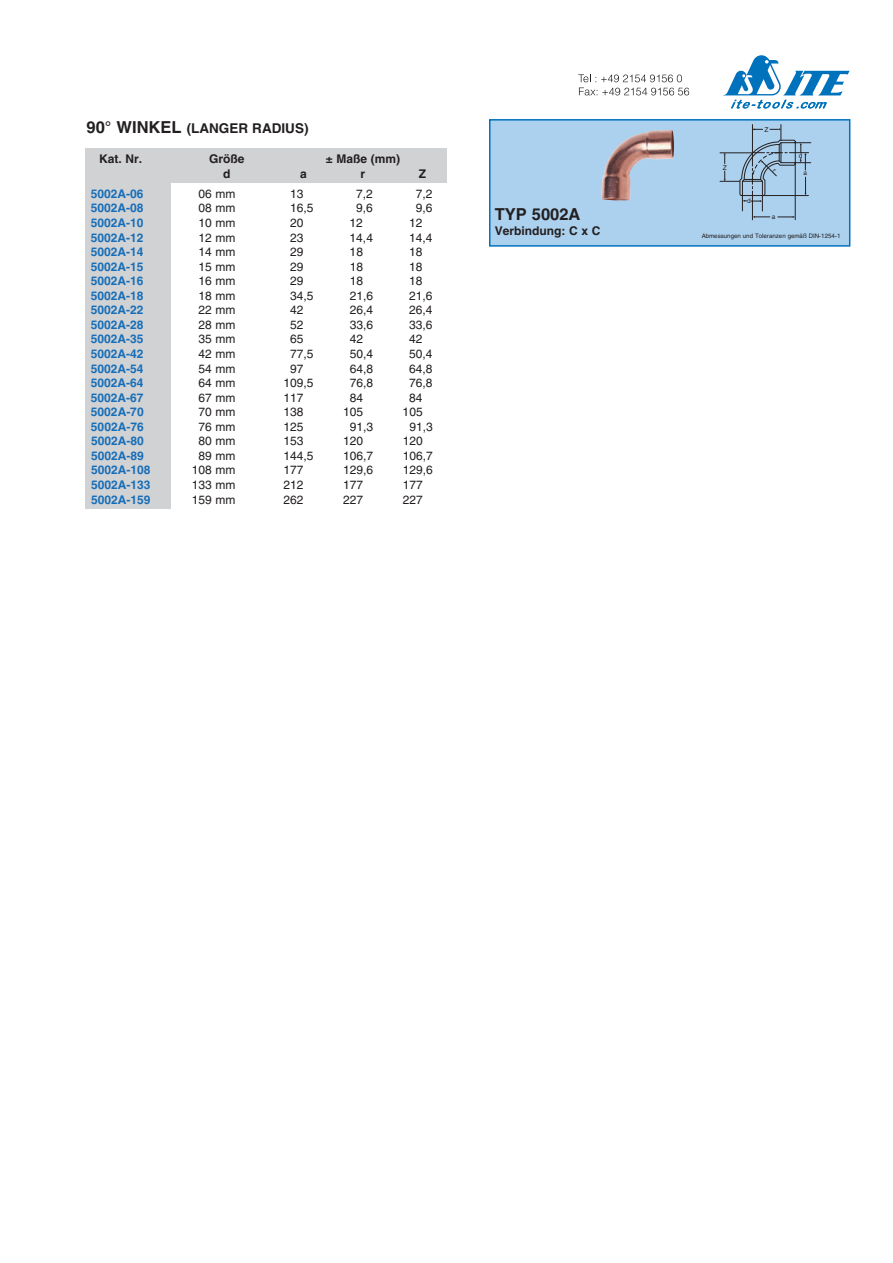
<style>
.page{position:relative;width:893px;height:1263px;background:#fff}
.page>*{position:absolute;margin:0;border:0;box-sizing:border-box;transform-origin:0 0}
.t1{font:700 16.5px "Helvetica";color:#231f20}
.t2{font:700 13.5px "Helvetica";color:#231f20}
.t3{font:12px "Helvetica";color:#231f20}
.t4{font:700 12px "Helvetica";color:#176eb8}
.t5{font:700 12px "Helvetica";color:#231f20}
.t6{font:6.6px "Helvetica";color:#231f20}
.t7{font:6.15px "Helvetica";color:#231f20}
.s1{font-size:16.5px}
</style>
<div class="page">
<svg style="left:578px;top:74px;width:104px;height:8px"></svg>
<svg style="left:579px;top:88px;width:110px;height:7px"></svg>
<svg style="left:723px;top:55px;width:127px;height:53px"></svg>
<div style="left:489px;top:119px;width:361px;height:128px;background:#acd1ee;border:2px solid #0072bc"></div>
<img style="left:601px;top:130px;width:73px;height:70px">
<div style="left:85px;top:174px;width:85px;height:335px;background:#d1d2d4"></div>
<div style="left:85px;top:149px;width:361px;height:34px;background:#d1d2d4"></div>
<svg style="left:720px;top:125px;width:91px;height:95px"></svg>
<p class="t2" style="left:87px;top:120px;width:223px"><span class="s1">90° WINKEL</span> (LANGER RADIUS)</p>
<p class="t5" style="left:99px;top:152px;width:44px">Kat. Nr.</p>
<p class="t5" style="left:209px;top:152px;width:37px">Größe</p>
<p class="t5" style="left:326px;top:152px;width:76px">± Maße (mm)</p>
<p class="t5" style="left:223px;top:166px;width:9px">d</p>
<p class="t5" style="left:300px;top:166px;width:8px">a</p>
<p class="t5" style="left:361px;top:166px;width:6px">r</p>
<p class="t5" style="left:419px;top:166px;width:9px">Z</p>
<p class="t4" style="left:91px;top:186px;width:54px">5002A-06</p>
<p class="t3" style="left:198px;top:187px;width:38px">06 mm</p>
<p class="t3" style="left:290px;top:187px;width:15px">13</p>
<p class="t3" style="left:356px;top:187px;width:18px">7,2</p>
<p class="t3" style="left:416px;top:187px;width:18px">7,2</p>
<p class="t4" style="left:91px;top:201px;width:54px">5002A-08</p>
<p class="t3" style="left:198px;top:201px;width:38px">08 mm</p>
<p class="t3" style="left:290px;top:201px;width:25px">16,5</p>
<p class="t3" style="left:356px;top:201px;width:18px">9,6</p>
<p class="t3" style="left:416px;top:201px;width:18px">9,6</p>
<p class="t4" style="left:91px;top:215px;width:54px">5002A-10</p>
<p class="t3" style="left:198px;top:216px;width:38px">10 mm</p>
<p class="t3" style="left:290px;top:216px;width:15px">20</p>
<p class="t3" style="left:350px;top:216px;width:15px">12</p>
<p class="t3" style="left:409px;top:216px;width:15px">12</p>
<p class="t4" style="left:91px;top:230px;width:54px">5002A-12</p>
<p class="t3" style="left:198px;top:230px;width:38px">12 mm</p>
<p class="t3" style="left:290px;top:230px;width:15px">23</p>
<p class="t3" style="left:350px;top:230px;width:25px">14,4</p>
<p class="t3" style="left:409px;top:230px;width:25px">14,4</p>
<p class="t4" style="left:91px;top:245px;width:54px">5002A-14</p>
<p class="t3" style="left:198px;top:245px;width:38px">14 mm</p>
<p class="t3" style="left:290px;top:245px;width:15px">29</p>
<p class="t3" style="left:350px;top:245px;width:15px">18</p>
<p class="t3" style="left:409px;top:245px;width:15px">18</p>
<p class="t4" style="left:91px;top:259px;width:54px">5002A-15</p>
<p class="t3" style="left:198px;top:259px;width:38px">15 mm</p>
<p class="t3" style="left:290px;top:259px;width:15px">29</p>
<p class="t3" style="left:350px;top:259px;width:15px">18</p>
<p class="t3" style="left:409px;top:259px;width:15px">18</p>
<p class="t4" style="left:91px;top:274px;width:54px">5002A-16</p>
<p class="t3" style="left:198px;top:274px;width:38px">16 mm</p>
<p class="t3" style="left:290px;top:274px;width:15px">29</p>
<p class="t3" style="left:350px;top:274px;width:15px">18</p>
<p class="t3" style="left:409px;top:274px;width:15px">18</p>
<p class="t4" style="left:91px;top:288px;width:54px">5002A-18</p>
<p class="t3" style="left:198px;top:289px;width:38px">18 mm</p>
<p class="t3" style="left:290px;top:289px;width:25px">34,5</p>
<p class="t3" style="left:350px;top:289px;width:25px">21,6</p>
<p class="t3" style="left:409px;top:289px;width:25px">21,6</p>
<p class="t4" style="left:91px;top:303px;width:54px">5002A-22</p>
<p class="t3" style="left:198px;top:303px;width:38px">22 mm</p>
<p class="t3" style="left:290px;top:303px;width:15px">42</p>
<p class="t3" style="left:350px;top:303px;width:25px">26,4</p>
<p class="t3" style="left:409px;top:303px;width:25px">26,4</p>
<p class="t4" style="left:91px;top:317px;width:54px">5002A-28</p>
<p class="t3" style="left:198px;top:318px;width:38px">28 mm</p>
<p class="t3" style="left:290px;top:318px;width:15px">52</p>
<p class="t3" style="left:350px;top:318px;width:25px">33,6</p>
<p class="t3" style="left:409px;top:318px;width:25px">33,6</p>
<p class="t4" style="left:91px;top:332px;width:54px">5002A-35</p>
<p class="t3" style="left:198px;top:332px;width:38px">35 mm</p>
<p class="t3" style="left:290px;top:332px;width:15px">65</p>
<p class="t3" style="left:350px;top:332px;width:15px">42</p>
<p class="t3" style="left:409px;top:332px;width:15px">42</p>
<p class="t4" style="left:91px;top:346px;width:54px">5002A-42</p>
<p class="t3" style="left:198px;top:347px;width:38px">42 mm</p>
<p class="t3" style="left:290px;top:347px;width:25px">77,5</p>
<p class="t3" style="left:350px;top:347px;width:25px">50,4</p>
<p class="t3" style="left:409px;top:347px;width:25px">50,4</p>
<p class="t4" style="left:91px;top:361px;width:54px">5002A-54</p>
<p class="t3" style="left:199px;top:361px;width:38px">54 mm</p>
<p class="t3" style="left:290px;top:361px;width:15px">97</p>
<p class="t3" style="left:350px;top:361px;width:25px">64,8</p>
<p class="t3" style="left:409px;top:361px;width:25px">64,8</p>
<p class="t4" style="left:91px;top:376px;width:54px">5002A-64</p>
<p class="t3" style="left:199px;top:376px;width:38px">64 mm</p>
<p class="t3" style="left:284px;top:376px;width:32px">109,5</p>
<p class="t3" style="left:350px;top:376px;width:25px">76,8</p>
<p class="t3" style="left:409px;top:376px;width:25px">76,8</p>
<p class="t4" style="left:91px;top:390px;width:54px">5002A-67</p>
<p class="t3" style="left:199px;top:390px;width:38px">67 mm</p>
<p class="t3" style="left:284px;top:390px;width:22px">117</p>
<p class="t3" style="left:350px;top:390px;width:15px">84</p>
<p class="t3" style="left:409px;top:390px;width:15px">84</p>
<p class="t4" style="left:91px;top:405px;width:54px">5002A-70</p>
<p class="t3" style="left:199px;top:405px;width:38px">70 mm</p>
<p class="t3" style="left:284px;top:405px;width:22px">138</p>
<p class="t3" style="left:343px;top:405px;width:22px">105</p>
<p class="t3" style="left:403px;top:405px;width:22px">105</p>
<p class="t4" style="left:91px;top:419px;width:54px">5002A-76</p>
<p class="t3" style="left:199px;top:420px;width:38px">76 mm</p>
<p class="t3" style="left:284px;top:420px;width:22px">125</p>
<p class="t3" style="left:350px;top:420px;width:25px">91,3</p>
<p class="t3" style="left:409px;top:420px;width:25px">91,3</p>
<p class="t4" style="left:91px;top:434px;width:54px">5002A-80</p>
<p class="t3" style="left:199px;top:434px;width:38px">80 mm</p>
<p class="t3" style="left:284px;top:434px;width:22px">153</p>
<p class="t3" style="left:343px;top:434px;width:22px">120</p>
<p class="t3" style="left:403px;top:434px;width:22px">120</p>
<p class="t4" style="left:91px;top:448px;width:54px">5002A-89</p>
<p class="t3" style="left:199px;top:449px;width:38px">89 mm</p>
<p class="t3" style="left:284px;top:449px;width:32px">144,5</p>
<p class="t3" style="left:343px;top:449px;width:32px">106,7</p>
<p class="t3" style="left:403px;top:449px;width:32px">106,7</p>
<p class="t4" style="left:91px;top:463px;width:61px">5002A-108</p>
<p class="t3" style="left:192px;top:463px;width:45px">108 mm</p>
<p class="t3" style="left:284px;top:463px;width:22px">177</p>
<p class="t3" style="left:343px;top:463px;width:32px">129,6</p>
<p class="t3" style="left:403px;top:463px;width:32px">129,6</p>
<p class="t4" style="left:91px;top:477px;width:61px">5002A-133</p>
<p class="t3" style="left:192px;top:478px;width:45px">133 mm</p>
<p class="t3" style="left:284px;top:478px;width:22px">212</p>
<p class="t3" style="left:343px;top:478px;width:22px">177</p>
<p class="t3" style="left:403px;top:478px;width:22px">177</p>
<p class="t4" style="left:91px;top:492px;width:61px">5002A-159</p>
<p class="t3" style="left:192px;top:492px;width:45px">159 mm</p>
<p class="t3" style="left:284px;top:492px;width:22px">262</p>
<p class="t3" style="left:343px;top:492px;width:22px">227</p>
<p class="t3" style="left:403px;top:492px;width:22px">227</p>
<h1 class="t1" style="left:495px;top:204px;width:87px">TYP 5002A</h1>
<p class="t5" style="left:495px;top:223px;width:107px">Verbindung: C x C</p>
<p class="t6" style="left:723px;top:164px;width:6px">Z</p>
<p class="t6" style="left:764px;top:126px;width:6px">Z</p>
<p class="t6" style="left:747px;top:197px;width:5px">d</p>
<p class="t6" style="left:772px;top:212px;width:5px">a</p>
<p class="t6" style="left:799px;top:152px;width:5px">d</p>
<p class="t6" style="left:803px;top:169px;width:5px">a</p>
<p class="t7" style="left:702px;top:233px;width:140px">Abmessungen und Toleranzen gemäß DIN-1254-1</p>
</div>
